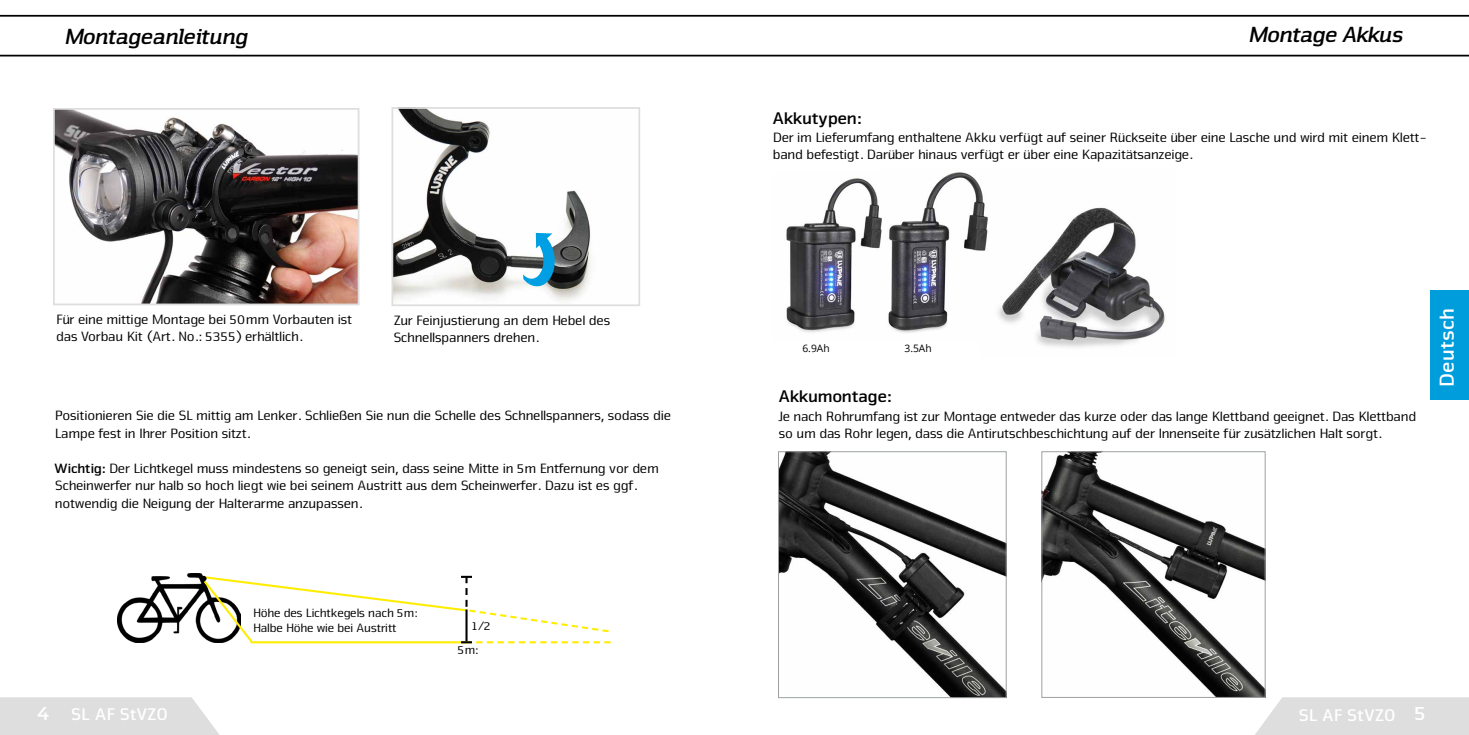
<style>
.page{position:relative;width:1469px;height:735px;background:#fff}
.page>*{position:absolute;margin:0;border:0;box-sizing:border-box;transform-origin:0 0}
.t1{font:italic 22.75px "Nuri Bold Slab";color:#000}
.t2{font:700 21px "Nuri";letter-spacing:.02em;color:#fff}
.t3{font:700 17.5px "Nuri";color:#000}
.t4{font:700 17.5px "Nuri";letter-spacing:.025em;color:#fff}
.t5{font:14px/17.5px "Nuri";color:#000}
.t6{font:12.6px/15px "Nuri";color:#000}
.t7{font:10.33px "Open Sans";color:#000}
.s1{font-weight:700}
.s2{font-size:21px}
</style>
<div class="page">
<svg style="left:0;top:15px;width:1468px;height:41px"></svg>
<div style="left:1430px;top:290px;width:38px;height:110px;background:#009ddc"></div>
<div style="left:0;top:697px;width:219px;height:37px;background:#dedede"></div>
<svg style="left:1254px;top:696px;width:214px;height:38px;background:#e0e0e0"></svg>
<img style="left:117px;top:573px;width:85px;height:69px">
<svg style="left:201px;top:574px;width:410px;height:70px"></svg>
<img style="left:56px;top:111px;width:300px;height:191px">
<div style="left:53px;top:108px;width:306px;height:197px;border:2px solid #dedede"></div>
<img style="left:1043px;top:453px;width:220px;height:242px">
<div style="left:1041px;top:451px;width:224px;height:246px;border:1px solid #9da0a2"></div>
<img style="left:998px;top:207px;width:167px;height:141px">
<img style="left:780px;top:453px;width:224px;height:242px">
<div style="left:778px;top:451px;width:228px;height:246px;border:1px solid #9da0a2"></div>
<img style="left:394px;top:110px;width:198px;height:191px">
<div style="left:391px;top:107px;width:249px;height:199px;border:2px solid #dedede"></div>
<svg style="left:523px;top:233px;width:32px;height:53px"></svg>
<img style="left:786px;top:178px;width:96px;height:155px">
<img style="left:888px;top:172px;width:100px;height:161px">
<h1 class="t1" style="left:63px;top:23px;width:185px">Montageanleitung</h1>
<h1 class="t1" style="left:1247px;top:21px;width:155px">Montage Akkus</h1>
<p class="t3" style="left:772px;top:108px;width:90px">Akkutypen:</p>
<p class="t5" style="left:772px;top:128px;width:655px">Der im Lieferumfang enthaltene Akku verfügt auf seiner Rückseite über eine Lasche und wird mit einem Klett&shy;band befestigt. Darüber hinaus verfügt er über eine Kapazitätsanzeige.</p>
<p class="t5" style="left:55px;top:310px;width:297px;line-height:16.8px">Für eine mittige Montage bei 50mm Vorbauten ist das Vorbau Kit (Art. No.: 5355) erhältlich.</p>
<p class="t5" style="left:393px;top:311px;width:218px;line-height:16.8px">Zur Feinjustierung an dem Hebel des<br>Schnellspanners drehen.</p>
<p class="t5" style="left:54px;top:406px;width:617px">Positionieren Sie die SL mittig am Lenker. Schließen Sie nun die Schelle des Schnellspanners, sodass die<br>Lampe fest in Ihrer Position sitzt.</p>
<p class="t5" style="left:54px;top:458px;width:605px"><span class="s1">Wichtig:</span> Der Lichtkegel muss mindestens so geneigt sein, dass seine Mitte in 5m Entfernung vor dem<br>Scheinwerfer nur halb so hoch liegt wie bei seinem Austritt aus dem Scheinwerfer. Dazu ist es ggf. notwendig die Neigung der Halterarme anzupassen.</p>
<p class="t7" style="left:802px;top:341px;width:29px">6.9Ah</p>
<p class="t7" style="left:904px;top:341px;width:29px">3.5Ah</p>
<p class="t3" style="left:778px;top:385px;width:114px">Akkumontage:</p>
<p class="t5" style="left:778px;top:407px;width:638px;line-height:16.8px">Je nach Rohrumfang ist zur Montage entweder das kurze oder das lange Klettband geeignet. Das Klettband so um das Rohr legen, dass die Antirutschbeschichtung auf der Innenseite für zusätzlichen Halt sorgt.</p>
<h2 class="t2" style="left:1433px;top:388px;width:81px;rotate:-90deg">Deutsch</h2>
<p class="t6" style="left:252px;top:604px;width:166px">Höhe des Lichtkegels nach 5m:<br>Halbe Höhe wie bei Austritt</p>
<p class="t6" style="left:472px;top:617px;width:20px">1/2</p>
<p class="t6" style="left:457px;top:641px;width:22px">5m:</p>
<p class="t4" style="left:36px;top:702px;width:132px"><span class="s2">4</span> SL AF StVZO</p>
<p class="t4" style="left:1298px;top:703px;width:128px">SL AF StVZO <span class="s2">5</span></p>
</div>
